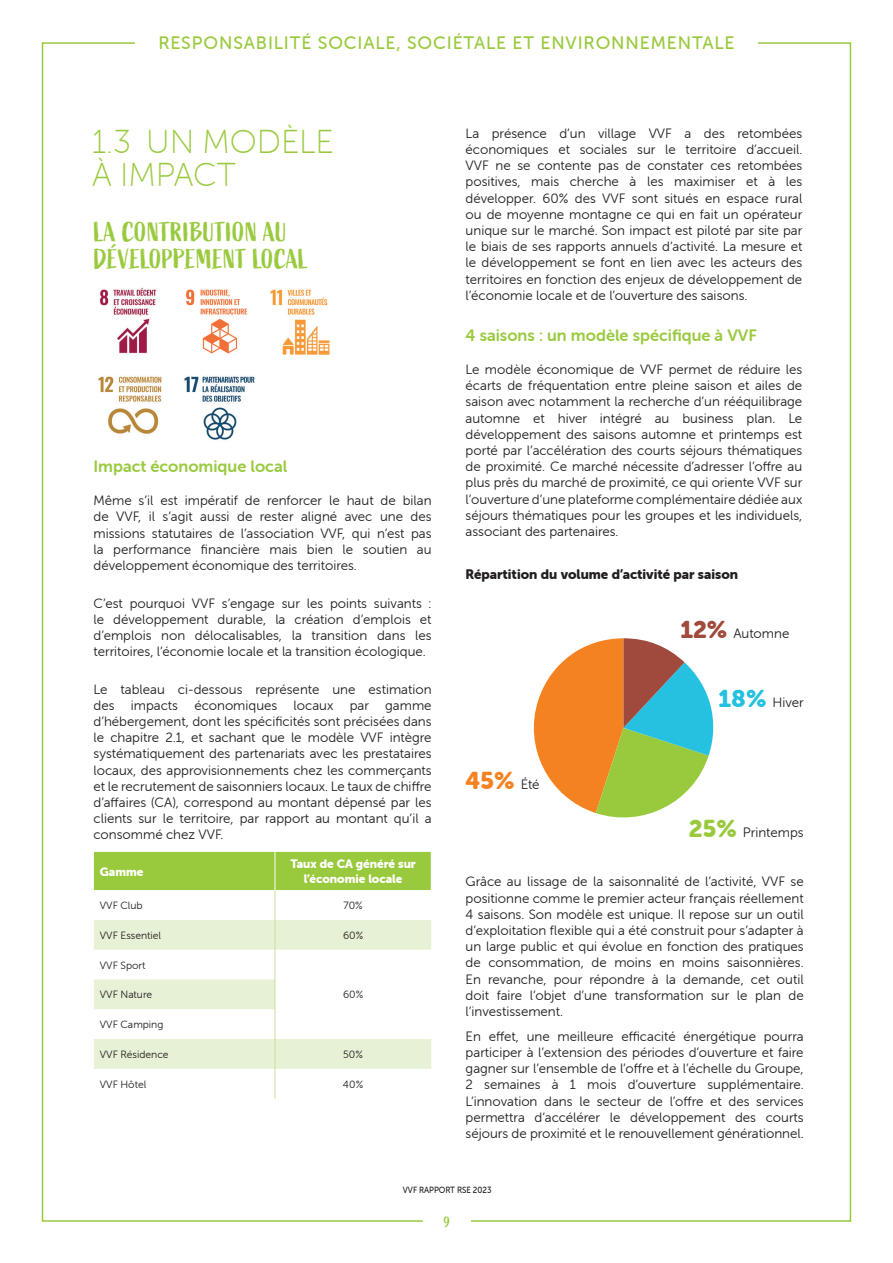
<style>
.page{position:relative;width:893px;height:1263px;background:#fff}
.page>*{position:absolute;margin:0;border:0;box-sizing:border-box;transform-origin:0 0}
.t1{font:33px/33px "Museo Sans Rounded 100";color:#99ca3e}
.t2{font:27px/27px "Active";color:#99ca3e}
.t3{font:24px "Museo Sans Rounded 900";color:#f58220}
.t4{font:18px "Museo Sans Rounded 500";letter-spacing:.05em;color:#99ca3e}
.t5{font:16.5px "Museo Sans Rounded 700";color:#99ca3e}
.t6{font:15px "Active";color:#99ca3e}
.t7{font:13.5px/16.2px "Museo Sans Rounded 300";color:#231f20;text-align:justify}
.t8{font:13.5px "Museo Sans Rounded 900";color:#231f20}
.t9{font:12px/14.4px "Museo Sans Rounded 900";color:#fff;text-align:center}
.t10{font:10.5px "Museo Sans Rounded 300";color:#231f20}
.t11{font:9px "Museo Sans Rounded 500";color:#231f20;scale:.9 1}
.s1{font-family:"Museo Sans Rounded 900";font-size:24px;color:#9f4a3c}
.s2{font-family:"Museo Sans Rounded 300";font-size:13.5px;color:#231f20}
.s3{font-family:"Museo Sans Rounded 900";font-size:24px;color:#26c0e0}
.s4{font-family:"Museo Sans Rounded 900";font-size:24px;color:#99ca3e}
</style>
<div class="page">
<img style="left:99px;top:287px;width:58px;height:67px">
<img style="left:185px;top:289px;width:63px;height:65px">
<img style="left:270px;top:289px;width:60px;height:66px">
<img style="left:98px;top:376px;width:64px;height:58px">
<img style="left:184px;top:376px;width:71px;height:64px">
<div style="left:94px;top:852px;width:337px;height:38px;background:#99ca3e"></div>
<svg style="left:94px;top:920px;width:337px;height:149px;fill:#e7f1d5"></svg>
<hr style="left:275px;top:852px;width:1px;height:38px;background:#fff">
<hr style="left:275px;top:890px;width:1px;height:30px;background:#cae19c">
<hr style="left:275px;top:920px;width:1px;height:30px;background:#cae19c">
<svg style="left:275px;top:950px;width:1px;height:29px"></svg>
<hr style="left:275px;top:979px;width:1px;height:30px;background:#cae19c">
<hr style="left:275px;top:1009px;width:1px;height:30px;background:#cae19c">
<hr style="left:275px;top:1039px;width:1px;height:30px;background:#cae19c">
<svg style="left:275px;top:1069px;width:1px;height:29px"></svg>
<svg style="left:533px;top:638px;width:181px;height:180px"></svg>
<h3 class="t4" style="left:158px;top:33px;width:578px">RESPONSABILITÉ SOCIALE, SOCIÉTALE ET ENVIRONNEMENTALE</h3>
<h1 class="t1" style="left:92px;top:126px;width:243px">1.3 UN MODÈLE<br>À IMPACT</h1>
<h2 class="t2" style="left:94px;top:220px;width:216px">LA CONTRIBUTION AU<br>DÉVELOPPEMENT LOCAL</h2>
<p class="t5" style="left:94px;top:457px;width:195px">Impact économique local</p>
<p class="t7" style="left:94px;top:493px;width:340px">Même s’il est impératif de renforcer le haut de bilan de VVF, il s’agit aussi de rester aligné avec une des missions statutaires de l’association VVF, qui n’est pas la performance financière mais bien le soutien au développement économique des territoires.</p>
<p class="t7" style="left:94px;top:595px;width:340px">C’est pourquoi VVF s’engage sur les points suivants : le développement durable, la création d’emplois et d’emplois non délocalisables, la transition dans les territoires, l’économie locale et la transition écologique.</p>
<p class="t7" style="left:94px;top:681px;width:340px">Le tableau ci-dessous représente une estimation des impacts économiques locaux par gamme d’hébergement, dont les spécificités sont précisées dans le chapitre 2.1, et sachant que le modèle VVF intègre systématiquement des partenariats avec les prestataires locaux, des approvisionnements chez les commerçants et le recrutement de saisonniers locaux. Le taux de chiffre d’affaires (CA), correspond au montant dépensé par les clients sur le territoire, par rapport au montant qu’il a consommé chez VVF.</p>
<p class="t9" style="left:100px;top:864px;width:45px">Gamme</p>
<p class="t9" style="left:290px;top:857px;width:127px">Taux de CA généré sur l’économie locale</p>
<p class="t10" style="left:100px;top:900px;width:44px">VVF Club</p>
<p class="t10" style="left:343px;top:900px;width:21px">70%</p>
<p class="t10" style="left:100px;top:929px;width:63px">VVF Essentiel</p>
<p class="t10" style="left:343px;top:929px;width:22px">60%</p>
<p class="t10" style="left:100px;top:959px;width:47px">VVF Sport</p>
<p class="t10" style="left:100px;top:989px;width:54px">VVF Nature</p>
<p class="t10" style="left:343px;top:989px;width:22px">60%</p>
<p class="t10" style="left:100px;top:1019px;width:65px">VVF Camping</p>
<p class="t10" style="left:100px;top:1048px;width:70px">VVF Résidence</p>
<p class="t10" style="left:343px;top:1048px;width:21px">50%</p>
<p class="t10" style="left:100px;top:1078px;width:48px">VVF Hôtel</p>
<p class="t10" style="left:343px;top:1078px;width:22px">40%</p>
<p class="t7" style="left:466px;top:125px;width:338px">La présence d’un village VVF a des retombées économiques et sociales sur le territoire d’accueil.<br>VVF ne se contente pas de constater ces retombées positives, mais cherche à les maximiser et à les développer. 60% des VVF sont situés en espace rural ou de moyenne montagne ce qui en fait un opérateur unique sur le marché. Son impact est piloté par site par le biais de ses rapports annuels d’activité. La mesure et le développement se font en lien avec les acteurs des territoires en fonction des enjeux de développement de l’économie locale et de l’ouverture des saisons.</p>
<p class="t5" style="left:466px;top:326px;width:293px">4 saisons : un modèle spécifique à VVF</p>
<p class="t7" style="left:466px;top:361px;width:338px">Le modèle économique de VVF permet de réduire les écarts de fréquentation entre pleine saison et ailes de saison avec notamment la recherche d’un rééquilibrage automne et hiver intégré au business plan. Le développement des saisons automne et printemps est porté par l’accélération des courts séjours thématiques de proximité. Ce marché nécessite d’adresser l’offre au plus près du marché de proximité, ce qui oriente VVF sur l’ouverture d’une plateforme complémentaire dédiée aux séjours thématiques pour les groupes et les individuels, associant des partenaires.</p>
<p class="t8" style="left:466px;top:567px;width:274px">Répartition du volume d’activité par saison</p>
<p class="t7" style="left:680px;top:626px;width:111px"><span class="s1">12%</span> Automne</p>
<h3 class="t3" style="left:466px;top:766px;width:75px">45% <span class="s2">Été</span></h3>
<p class="t7" style="left:719px;top:695px;width:87px"><span class="s3">18%</span> Hiver</p>
<p class="t7" style="left:689px;top:824px;width:116px"><span class="s4">25%</span> Printemps</p>
<p class="t7" style="left:466px;top:874px;width:340px">Grâce au lissage de la saisonnalité de l’activité, VVF se positionne comme le premier acteur français réellement 4 saisons. Son modèle est unique. Il repose sur un outil d’exploitation flexible qui a été construit pour s’adapter à un large public et qui évolue en fonction des pratiques de consommation, de moins en moins saisonnières.<br>En revanche, pour répondre à la demande, cet outil doit faire l’objet d’une transformation sur le plan de l’investissement.</p>
<p class="t7" style="left:466px;top:1028px;width:340px">En effet, une meilleure efficacité énergétique pourra participer à l’extension des périodes d’ouverture et faire gagner sur l’ensemble de l’offre et à l’échelle du Groupe, 2 semaines à 1 mois d’ouverture supplémentaire.<br>L’innovation dans le secteur de l’offre et des services permettra d’accélérer le développement des courts séjours de proximité et le renouvellement générationnel.</p>
<p class="t11" style="left:403px;top:1185px;width:100px">VVF RAPPORT RSE 2023</p>
<p class="t6" style="left:444px;top:1214px;width:8px">9</p>
</div>
